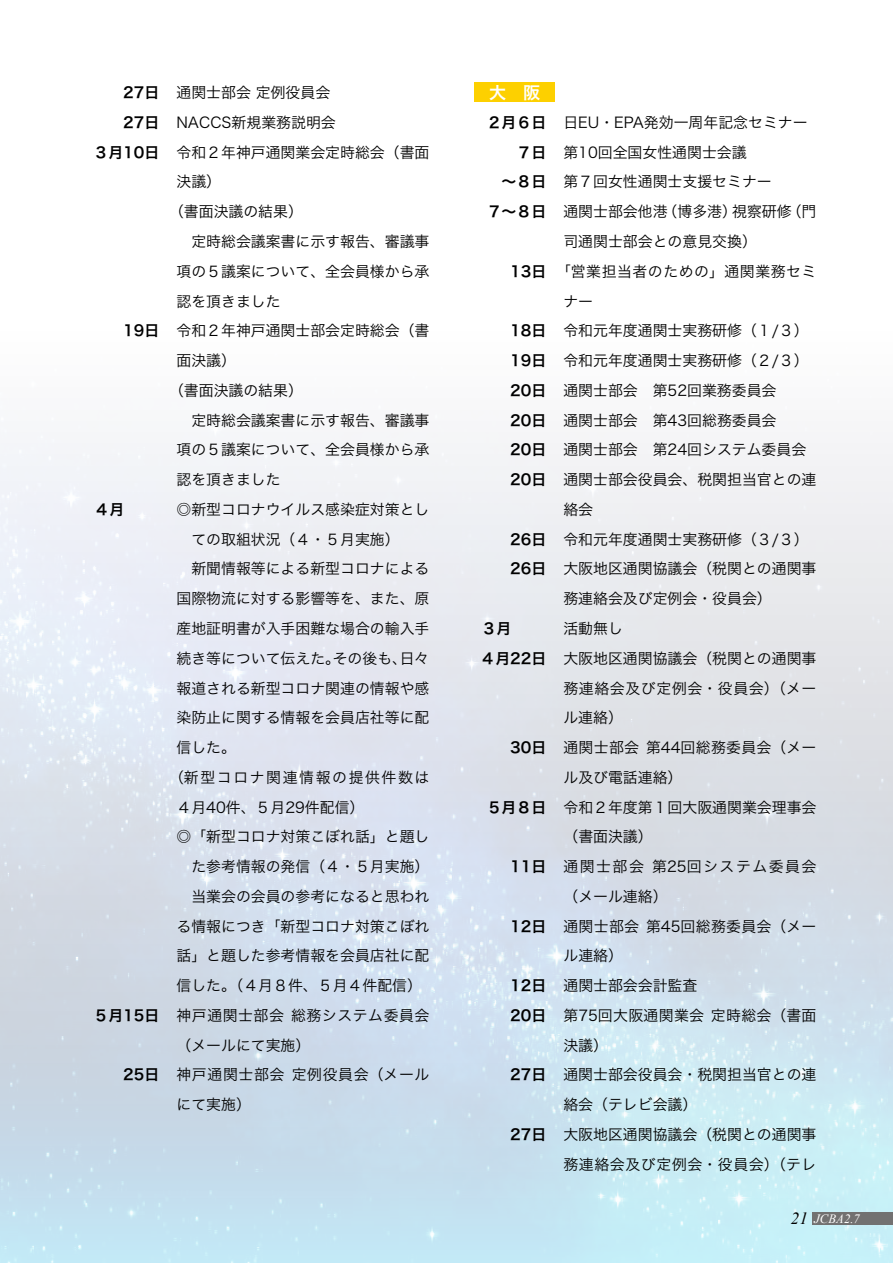
<style>
.page{position:relative;width:893px;height:1263px;background:#fff}
.page>*{position:absolute;margin:0;border:0;box-sizing:border-box;transform-origin:0 0}
.t1{font:16.95px "Hira Kaku Std N W6";color:#fff}
.t2{font:14.85px "Hira Kaku Std N W3";color:#000}
.t3{font:14.85px "Hira Kaku Std N W3";letter-spacing:.02em;color:#000}
.t4{font:14.85px "Hira Kaku Std N W3";letter-spacing:.035em;color:#000}
.t5{font:14.85px "Hira Kaku Std N W3";letter-spacing:.04em;color:#000}
.t6{font:14.85px "Hira Kaku Std N W3";letter-spacing:.045em;color:#000}
.t7{font:14.85px "Hira Kaku Std N W3";letter-spacing:.1em;color:#000}
.t8{font:14.85px "Hira Kaku Std N W3";letter-spacing:.105em;color:#000}
.t9{font:14.85px "Hira Kaku Std N W6";color:#000}
.t10{font:italic 12.75px "Times New Roman";color:#fff}
.s1{font-family:"Hira Kaku Std N W6"}
.s2{font-size:16.95px;color:#000}
</style>
<div class="page">
<img style="left:0;top:443px;width:893px;height:820px">
<div style="left:474px;top:83px;width:81px;height:19px;background:#fdd000"></div>
<div style="left:812px;top:1212px;width:81px;height:13px;background:#727171"></div>
<p class="t2" style="left:123px;top:81px;width:208px"><span class="s1">27日</span> 通関士部会定例役員会</p>
<p class="t2" style="left:123px;top:111px;width:214px"><span class="s1">27日</span> NACCS新規業務説明会</p>
<p class="t2" style="left:93px;top:141px;width:337px"><span class="s1">３月10日</span> 令和２年神戸通関業会定時総会（書面</p>
<p class="t2" style="left:176px;top:171px;width:46px">決議）</p>
<p class="t2" style="left:169px;top:200px;width:135px">（書面決議の結果）</p>
<p class="t2" style="left:176px;top:230px;width:254px">　定時総会議案書に示す報告、審議事</p>
<p class="t2" style="left:176px;top:260px;width:254px">項の５議案について、全会員様から承</p>
<p class="t2" style="left:176px;top:290px;width:106px">認を頂きました</p>
<p class="t2" style="left:123px;top:319px;width:308px"><span class="s1">19日</span> 令和２年神戸通関士部会定時総会（書</p>
<p class="t2" style="left:176px;top:349px;width:61px">面決議）</p>
<p class="t2" style="left:169px;top:379px;width:135px">（書面決議の結果）</p>
<p class="t2" style="left:176px;top:409px;width:254px">　定時総会議案書に示す報告、審議事</p>
<p class="t2" style="left:176px;top:439px;width:254px">項の５議案について、全会員様から承</p>
<p class="t2" style="left:176px;top:468px;width:106px">認を頂きました</p>
<p class="t9" style="left:95px;top:498px;width:31px">４月</p>
<p class="t2" style="left:176px;top:498px;width:254px">◎新型コロナウイルス感染症対策とし</p>
<p class="t2" style="left:191px;top:528px;width:210px">ての取組状況（４・５月実施）</p>
<p class="t2" style="left:176px;top:558px;width:254px">　新聞情報等による新型コロナによる</p>
<p class="t2" style="left:176px;top:587px;width:254px">国際物流に対する影響等を、また、原</p>
<p class="t2" style="left:176px;top:617px;width:254px">産地証明書が入手困難な場合の輸入手</p>
<p class="t2" style="left:176px;top:647px;width:254px">続き等について伝えた。その後も、日々</p>
<p class="t2" style="left:176px;top:677px;width:254px">報道される新型コロナ関連の情報や感</p>
<p class="t2" style="left:176px;top:706px;width:254px">染防止に関する情報を会員店社等に配</p>
<p class="t2" style="left:176px;top:736px;width:61px">信した。</p>
<p class="t8" style="left:169px;top:766px;width:277px">（新型コロナ関連情報の提供件数は　</p>
<p class="t2" style="left:176px;top:796px;width:189px">４月40件、５月29件配信）</p>
<p class="t2" style="left:176px;top:825px;width:254px">◎「新型コロナ対策こぼれ話」と題し</p>
<p class="t2" style="left:191px;top:855px;width:240px">た参考情報の発信（４・５月実施）</p>
<p class="t2" style="left:176px;top:885px;width:254px">　当業会の会員の参考になると思われ</p>
<p class="t2" style="left:176px;top:915px;width:254px">る情報につき「新型コロナ対策こぼれ</p>
<p class="t2" style="left:176px;top:945px;width:254px">話」と題した参考情報を会員店社に配</p>
<p class="t2" style="left:176px;top:974px;width:247px">信した。（４月８件、５月４件配信）</p>
<p class="t4" style="left:93px;top:1004px;width:337px"><span class="s1">５月15日</span> 神戸通関士部会総務システム委員会</p>
<p class="t2" style="left:176px;top:1034px;width:135px">（メールにて実施）</p>
<p class="t6" style="left:123px;top:1064px;width:308px"><span class="s1">25日</span> 神戸通関士部会定例役員会（メール</p>
<p class="t2" style="left:176px;top:1093px;width:76px">にて実施）</p>
<p class="t1" style="left:489px;top:80px;width:53px">大 阪</p>
<p class="t2" style="left:487px;top:111px;width:322px"><span class="s1">２月６日</span> 日EU・EPA発効一周年記念セミナー</p>
<p class="t2" style="left:516px;top:141px;width:232px"><span class="s1">７日</span> 第10回全国女性通関士会議</p>
<p class="t2" style="left:502px;top:171px;width:272px"><span class="s1">～８日</span> 第７回女性通関士支援セミナー</p>
<p class="t2" style="left:487px;top:200px;width:331px"><span class="s1">７～８日</span> 通関士部会他港（博多港）視察研修（門</p>
<p class="t2" style="left:563px;top:230px;width:195px">司通関士部会との意見交換）</p>
<p class="t4" style="left:510px;top:260px;width:308px"><span class="s1">13日</span> 「営業担当者のための」通関業務セミ</p>
<p class="t2" style="left:563px;top:290px;width:31px">ナー</p>
<p class="t2" style="left:510px;top:319px;width:300px"><span class="s1">18日</span> 令和元年度通関士実務研修（１/３）</p>
<p class="t2" style="left:510px;top:349px;width:300px"><span class="s1">19日</span> 令和元年度通関士実務研修（２/３）</p>
<p class="t2" style="left:510px;top:379px;width:268px"><span class="s1">20日</span> 通関士部会　第52回業務委員会</p>
<p class="t2" style="left:510px;top:409px;width:268px"><span class="s1">20日</span> 通関士部会　第43回総務委員会</p>
<p class="t2" style="left:510px;top:439px;width:298px"><span class="s1">20日</span> 通関士部会　第24回システム委員会</p>
<p class="t2" style="left:510px;top:468px;width:308px"><span class="s1">20日</span> 通関士部会役員会、税関担当官との連</p>
<p class="t2" style="left:563px;top:498px;width:31px">絡会</p>
<p class="t2" style="left:510px;top:528px;width:300px"><span class="s1">26日</span> 令和元年度通関士実務研修（３/３）</p>
<p class="t2" style="left:510px;top:558px;width:308px"><span class="s1">26日</span> 大阪地区通関協議会（税関との通関事</p>
<p class="t2" style="left:563px;top:587px;width:210px">務連絡会及び定例会・役員会）</p>
<p class="t9" style="left:482px;top:617px;width:61px">３月　　</p>
<p class="t2" style="left:563px;top:617px;width:61px">活動無し</p>
<p class="t2" style="left:480px;top:647px;width:337px"><span class="s1">４月22日</span> 大阪地区通関協議会（税関との通関事</p>
<p class="t5" style="left:563px;top:677px;width:255px">務連絡会及び定例会・役員会）（メー</p>
<p class="t2" style="left:563px;top:706px;width:61px">ル連絡）</p>
<p class="t3" style="left:510px;top:736px;width:308px"><span class="s1">30日</span> 通関士部会第44回総務委員会（メー</p>
<p class="t2" style="left:563px;top:766px;width:121px">ル及び電話連絡）</p>
<p class="t2" style="left:487px;top:796px;width:331px"><span class="s1">５月８日</span> 令和２年度第１回大阪通関業会理事会</p>
<p class="t2" style="left:563px;top:825px;width:91px">（書面決議）</p>
<p class="t7" style="left:510px;top:855px;width:308px"><span class="s1">11日</span> 通関士部会第25回システム委員会</p>
<p class="t2" style="left:563px;top:885px;width:106px">（メール連絡）</p>
<p class="t3" style="left:510px;top:915px;width:308px"><span class="s1">12日</span> 通関士部会第45回総務委員会（メー</p>
<p class="t2" style="left:563px;top:945px;width:61px">ル連絡）</p>
<p class="t2" style="left:510px;top:974px;width:189px"><span class="s1">12日</span> 通関士部会会計監査</p>
<p class="t3" style="left:510px;top:1004px;width:308px"><span class="s1">20日</span> 第75回大阪通関業会定時総会（書面</p>
<p class="t2" style="left:563px;top:1034px;width:46px">決議）</p>
<p class="t2" style="left:510px;top:1064px;width:308px"><span class="s1">27日</span> 通関士部会役員会・税関担当官との連</p>
<p class="t2" style="left:563px;top:1093px;width:135px">絡会（テレビ会議）</p>
<p class="t2" style="left:510px;top:1123px;width:308px"><span class="s1">27日</span> 大阪地区通関協議会（税関との通関事</p>
<p class="t5" style="left:563px;top:1153px;width:255px">務連絡会及び定例会・役員会）（テレ</p>
<p class="t10" style="left:791px;top:1209px;width:71px"><span class="s2">21</span> JCBA2.7</p>
</div>
